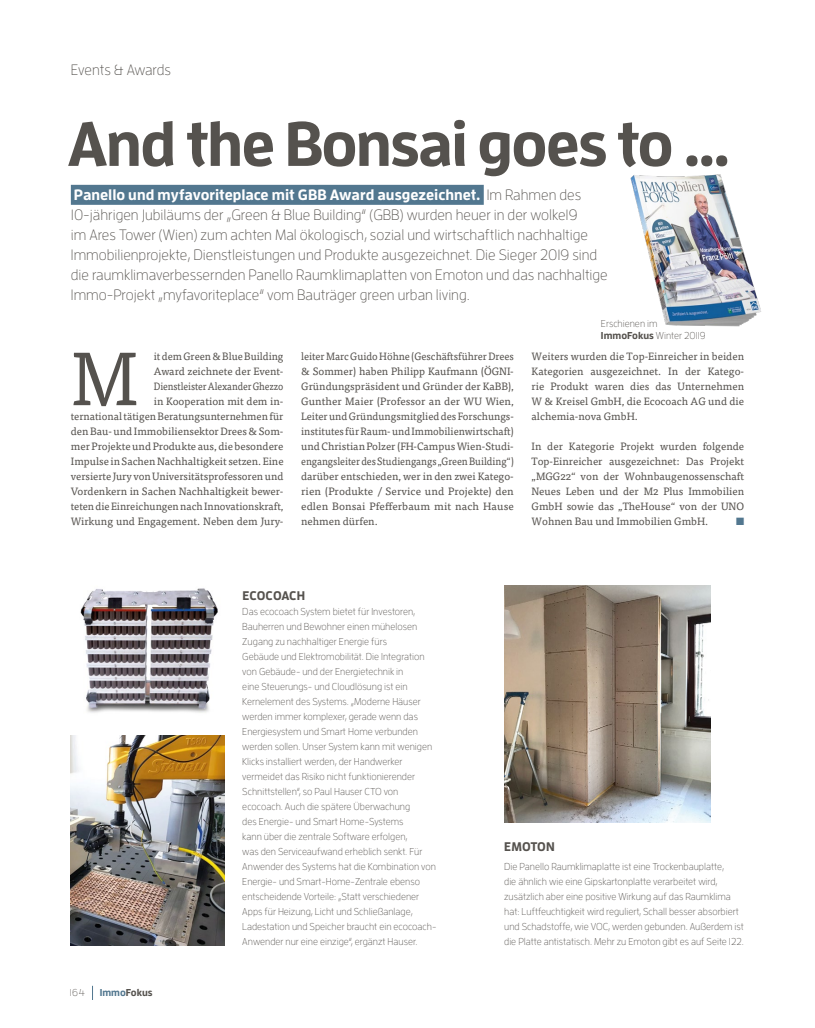
<style>
.page{position:relative;width:815px;height:1028px;background:#fff}
.page>*{position:absolute;margin:0;border:0;box-sizing:border-box;transform-origin:0 0}
.t1{font:75.5px "Tisa Pro";color:#55524e}
.t2{font:700 62.5px "Enzo OT";letter-spacing:-.03em;color:#55524e}
.t3{font:300 15px/20px "Enzo OT";color:#55524e}
.t4{font:700 12.5px "Enzo OT";letter-spacing:.005em;color:#55524e}
.t5{font:10.62px/15px "Tisa Pro";color:#55524e;text-align:justify;scale:.95 1}
.t6{font:10.62px/15px "Tisa Pro";color:#55524e;text-align:right;scale:.96 1}
.t7{font:10.62px/15px "Tisa Pro";color:#55524e;text-align:justify}
.t8{font:10.62px "Zapf Dingbats ITC";color:#52778f}
.t9{font:300 10px/15px "Enzo OT";color:#55524e}
.t10{font:700 10px "Enzo OT";color:#55524e}
.s1{font-weight:700;color:#fff}
.s2{font-weight:700}
.s3{color:#52778f}
</style>
<div class="page">
<svg style="left:92px;top:985px;width:1px;height:15px"></svg>
<img style="left:80px;top:588px;width:138px;height:125px">
<img style="left:71px;top:735px;width:154px;height:210px">
<img style="left:504px;top:585px;width:206px;height:237px">
<div style="left:71px;top:185px;width:413px;height:20px;background:#52778f"></div>
<img style="left:630px;top:174px;width:131px;height:153px">
<h3 class="t3" style="left:71px;top:59px;width:102px">Events &amp; Awards</h3>
<h2 class="t2" style="left:67px;top:104px;width:665px">And the Bonsai goes to …</h2>
<p class="t3" style="left:71px;top:184px;width:538px"><span class="s1">Panello und myfavoriteplace mit GBB Award ausgezeichnet.</span> Im Rahmen des 10-jährigen Jubiläums der „Green &amp; Blue Building“ (GBB) wurden heuer in der wolke19<br>im Ares Tower (Wien) zum achten Mal ökologisch, sozial und wirtschaftlich nachhaltige Immobilienprojekte, Dienstleistungen und Produkte ausgezeichnet. Die Sieger 2019 sind die raumklimaverbessernden Panello Raumklimaplatten von Emoton und das nachhaltige Immo-Projekt „myfavoriteplace“ vom Bauträger green urban living.</p>
<p class="t6" style="left:71px;top:348px;width:223px">it dem Green &amp; Blue Building<br>Award zeichnete der Event-<br>Dienstleister Alexander Ghezzo<br>in Kooperation mit dem in-<br>ternational tätigen Beratungsunternehmen für den Bau- und Immobiliensektor Drees &amp; Som&shy;mer Projekte und Produkte aus, die besondere Impulse in Sachen Nachhaltigkeit setzen. Eine versierte Jury von Universitätsprofessoren und Vordenkern in Sachen Nachhaltigkeit bewer&shy;teten die Einreichungen nach Innovationskraft, Wirkung und Engagement. Neben dem Jury-</p>
<p class="t5" style="left:301px;top:348px;width:225px">leiter Marc Guido Höhne (Geschäftsführer Drees &amp; Sommer) haben Philipp Kaufmann (ÖGNI-Gründungspräsident und Gründer der KaBB), Gunther Maier (Professor an der WU Wien, Leiter und Gründungsmitglied des Forschungs&shy;institutes für Raum- und Immobilienwirtschaft) und Christian Polzer (FH-Campus Wien-Studi&shy;engangsleiter des Studiengangs „Green Building“) darüber entschieden, wer in den zwei Katego&shy;rien (Produkte / Service und Projekte) den edlen Bonsai Pfefferbaum mit nach Hause nehmen dürfen.</p>
<h1 class="t1" style="left:71px;top:323px;width:69px">M</h1>
<p class="t9" style="left:601px;top:317px;width:106px;line-height:12px">Erschienen im<br><span class="s2">ImmoFokus</span> Winter 20119</p>
<p class="t7" style="left:531px;top:348px;width:214px">Weiters wurden die Top-Einreicher in beiden Kategorien ausgezeichnet. In der Katego&shy;rie Produkt waren dies das Unternehmen W &amp; Kreisel GmbH, die Ecocoach AG und die alchemia-nova GmbH.</p>
<p class="t7" style="left:531px;top:438px;width:214px">In der Kategorie Projekt wurden folgende Top-Einreicher ausgezeichnet: Das Projekt „MGG22“ von der Wohnbaugenossenschaft Neues Leben und der M2 Plus Immobilien GmbH sowie das „TheHouse“ von der UNO Wohnen Bau und Immobilien GmbH.</p>
<p class="t8" style="left:736px;top:516px;width:10px">■</p>
<p class="t9" style="left:70px;top:985px;width:17px">164</p>
<p class="t10" style="left:100px;top:986px;width:54px"><span class="s3">Immo</span>Fokus</p>
<p class="t4" style="left:242px;top:588px;width:64px">ECOCOACH</p>
<p class="t9" style="left:242px;top:604px;width:196px">Das ecocoach System bietet für Investoren, Bauherren und Bewohner einen mühelosen Zugang zu nachhaltiger Energie fürs<br>Gebäude und Elektromobilität. Die Integration von Gebäude- und der Energietechnik in<br>eine Steuerungs- und Cloudlösung ist ein Kernelement des Systems. „Moderne Häuser werden immer komplexer, gerade wenn das Energiesystem und Smart Home verbunden werden sollen. Unser System kann mit wenigen Klicks installiert werden, der Handwerker vermeidet das Risiko nicht funktionierender Schnittstellen“, so Paul Hauser CTO von ecocoach. Auch die spätere Überwachung<br>des Energie- und Smart Home-Systems<br>kann über die zentrale Software erfolgen,<br>was den Serviceaufwand erheblich senkt. Für Anwender des Systems hat die Kombination von Energie- und Smart-Home-Zentrale ebenso entscheidende Vorteile: „Statt verschiedener Apps für Heizung, Licht und Schließanlage, Ladestation und Speicher braucht ein ecocoach-Anwender nur eine einzige“, ergänzt Hauser.</p>
<p class="t4" style="left:504px;top:838px;width:52px">EMOTON</p>
<p class="t9" style="left:504px;top:859px;width:241px">Die Panello Raumklimaplatte ist eine Trockenbauplatte,<br>die ähnlich wie eine Gipskartonplatte verarbeitet wird, zusätzlich aber eine positive Wirkung auf das Raumklima hat: Luftfeuchtigkeit wird reguliert, Schall besser absorbiert und Schadstoffe, wie VOC, werden gebunden. Außerdem ist die Platte antistatisch. Mehr zu Emoton gibt es auf Seite 122.</p>
</div>
